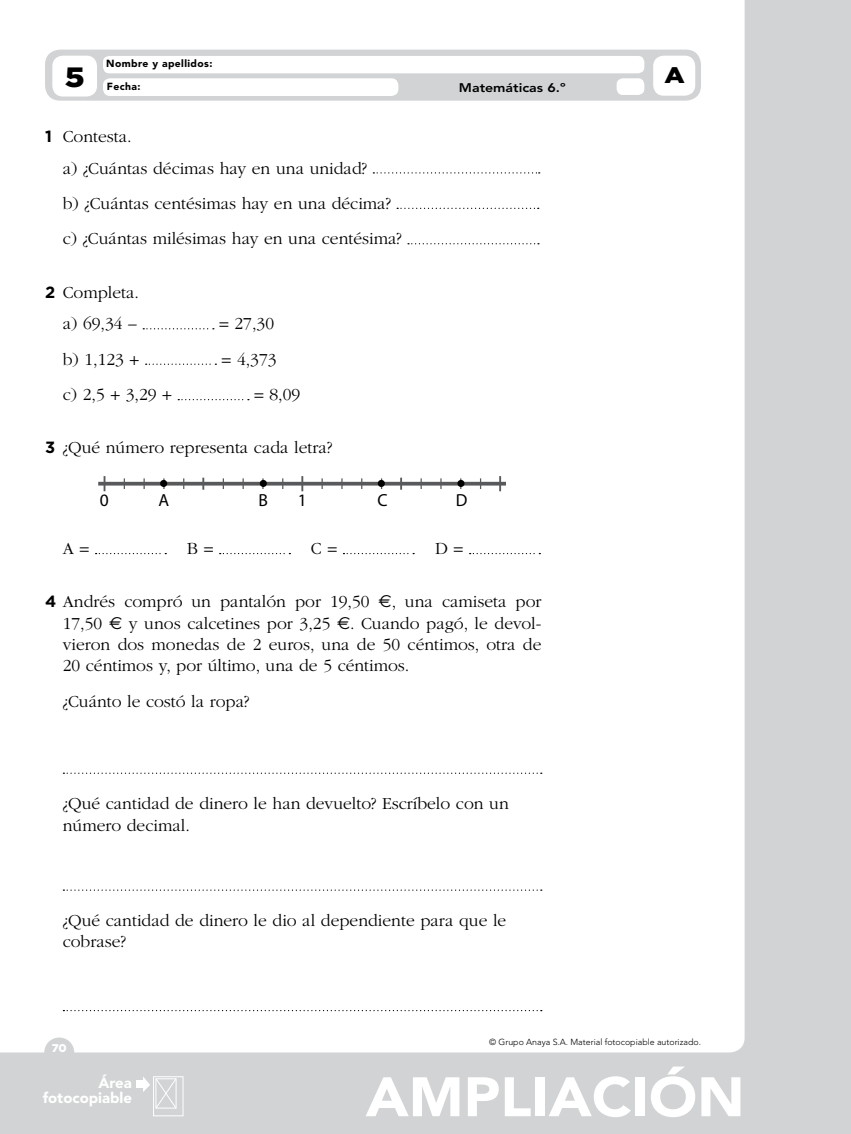
<style>
.page{position:relative;width:851px;height:1134px;background:#fff}
.page>*{position:absolute;margin:0;border:0;box-sizing:border-box;transform-origin:0 0}
.t1{font:900 55px "Avenir LT Std";color:#fff;scale:1.06 1}
.t2{font:900 27.88px "Gotham";color:#000;scale:1.13 1}
.t3{font:900 22.5px "Gotham";color:#000;scale:1.13 1}
.nuclLineaPuntille{font:300 17.5px/21.2px "ITC Garamond Std";color:#000}
.t4{font:17.5px "Trade Gothic LT Std";color:#000}
.nuclTextoPieAreaFoto{font:900 14.88px/14.9px "Avenir LT Std";color:#fff;text-align:right}
.t5{font:800 12.5px "Avenir LT Std";color:#000;scale:1.13 1}
.t6{font:900 11.25px "Gotham";color:#fff}
.t7{font:900 10.25px "Avenir LT Std";letter-spacing:.04em;color:#000}
.nuclCopyFotocoDerech{font:300 8.75px "Avenir LT Std";color:#000}
.s1{font-family:"Gotham";font-weight:700;font-size:16.25px}
</style>
<div class="page">
<div style="left:0;top:0;width:850px;height:1134px;background:#d1d3d4"></div>
<div style="left:0;top:0;width:744px;height:1052px;background:#fff"></div>
<div style="left:44px;top:1037px;width:30px;height:30px;background:#d1d3d4;border-radius:50%"></div>
<div style="left:153px;top:1076px;width:30px;height:40px;border:1px solid #fff"></div>
<svg style="left:143px;top:1076px;width:34px;height:33px"></svg>
<div style="left:136px;top:1081px;width:8px;height:7px;background:#fff"></div>
<div style="left:45px;top:50px;width:656px;height:51px;background:#d1d3d4;border-radius:15px"></div>
<div style="left:52px;top:56px;width:45px;height:41px;background:#fff;border-radius:11px"></div>
<div style="left:616px;top:78px;width:28px;height:17px;background:#fff;border-radius:6px"></div>
<div style="left:653px;top:56px;width:42px;height:40px;background:#fff;border-radius:11px"></div>
<div style="left:103px;top:78px;width:295px;height:18px;background:#fff;border-radius:7px"></div>
<div style="left:103px;top:56px;width:541px;height:17px;background:#fff;border-radius:6px"></div>
<svg style="left:373px;top:172px;width:166px;height:2px"></svg>
<svg style="left:397px;top:208px;width:141px;height:1px"></svg>
<svg style="left:408px;top:243px;width:131px;height:1px"></svg>
<svg style="left:143px;top:328px;width:71px;height:1px"></svg>
<svg style="left:146px;top:364px;width:70px;height:1px"></svg>
<svg style="left:178px;top:399px;width:71px;height:1px"></svg>
<svg style="left:98px;top:482px;width:408px;height:4px"></svg>
<svg style="left:202px;top:478px;width:2px;height:12px"></svg>
<svg style="left:242px;top:478px;width:2px;height:11px"></svg>
<svg style="left:301px;top:476px;width:2px;height:15px"></svg>
<svg style="left:499px;top:476px;width:2px;height:15px"></svg>
<svg style="left:143px;top:478px;width:2px;height:11px"></svg>
<svg style="left:400px;top:478px;width:2px;height:12px"></svg>
<svg style="left:420px;top:478px;width:2px;height:11px"></svg>
<svg style="left:321px;top:478px;width:2px;height:11px"></svg>
<svg style="left:104px;top:476px;width:1px;height:15px"></svg>
<div style="left:160px;top:480px;width:7px;height:7px;background:#000;border-radius:50%"></div>
<div style="left:260px;top:480px;width:7px;height:7px;background:#000;border-radius:50%"></div>
<div style="left:378px;top:480px;width:7px;height:7px;background:#000;border-radius:50%"></div>
<div style="left:457px;top:480px;width:7px;height:7px;background:#000;border-radius:50%"></div>
<svg style="left:96px;top:553px;width:70px;height:1px"></svg>
<svg style="left:220px;top:553px;width:70px;height:1px"></svg>
<svg style="left:343px;top:553px;width:71px;height:1px"></svg>
<svg style="left:469px;top:553px;width:71px;height:1px"></svg>
<svg style="left:63px;top:773px;width:478px;height:1px"></svg>
<svg style="left:63px;top:889px;width:478px;height:2px"></svg>
<svg style="left:63px;top:1010px;width:478px;height:1px"></svg>
<svg style="left:379px;top:595px;width:12px;height:12px"></svg>
<svg style="left:109px;top:617px;width:12px;height:12px"></svg>
<svg style="left:337px;top:617px;width:12px;height:12px"></svg>
<p class="t2" style="left:65px;top:58px;width:19px">5</p>
<p class="t7" style="left:106px;top:58px;width:108px">Nombre y apellidos:</p>
<p class="t7" style="left:107px;top:80px;width:35px">Fecha:</p>
<p class="t5" style="left:459px;top:80px;width:96px">Matemáticas 6.º</p>
<p class="nuclLineaPuntille" style="left:45px;top:126px;width:88px"><span class="s1">1</span> Contesta.</p>
<p class="nuclLineaPuntille" style="left:63px;top:158px;width:306px">a) ¿Cuántas décimas hay en una unidad?</p>
<p class="nuclLineaPuntille" style="left:63px;top:193px;width:329px">b) ¿Cuántas centésimas hay en una décima?</p>
<p class="nuclLineaPuntille" style="left:63px;top:228px;width:340px">c) ¿Cuántas milésimas hay en una centésima?</p>
<p class="nuclLineaPuntille" style="left:45px;top:282px;width:96px"><span class="s1">2</span> Completa.</p>
<p class="nuclLineaPuntille" style="left:63px;top:313px;width:76px">a) 69,34 –</p>
<p class="nuclLineaPuntille" style="left:219px;top:313px;width:56px">= 27,30</p>
<p class="nuclLineaPuntille" style="left:63px;top:349px;width:78px">b) 1,123 +</p>
<p class="nuclLineaPuntille" style="left:221px;top:349px;width:56px">= 4,373</p>
<p class="nuclLineaPuntille" style="left:63px;top:384px;width:111px">c) 2,5 + 3,29 +</p>
<p class="nuclLineaPuntille" style="left:254px;top:384px;width:48px">= 8,09</p>
<p class="nuclLineaPuntille" style="left:45px;top:437px;width:289px"><span class="s1">3</span> ¿Qué número representa cada letra?</p>
<p class="t4" style="left:100px;top:490px;width:10px">0</p>
<p class="t4" style="left:158px;top:490px;width:12px">A</p>
<p class="t4" style="left:258px;top:490px;width:11px">B</p>
<p class="t4" style="left:298px;top:490px;width:10px">1</p>
<p class="t4" style="left:377px;top:490px;width:12px">C</p>
<p class="t4" style="left:455px;top:490px;width:13px">D</p>
<p class="nuclLineaPuntille" style="left:63px;top:538px;width:28px">A =</p>
<p class="nuclLineaPuntille" style="left:187px;top:538px;width:28px">B =</p>
<p class="nuclLineaPuntille" style="left:311px;top:538px;width:28px">C =</p>
<p class="nuclLineaPuntille" style="left:435px;top:538px;width:30px">D =</p>
<p class="nuclLineaPuntille" style="left:45px;top:591px;width:326px"><span class="s1">4</span> Andrés compró un pantalón por 19,50</p>
<p class="nuclLineaPuntille" style="left:391px;top:591px;width:151px">, una camiseta por</p>
<p class="nuclLineaPuntille" style="left:63px;top:613px;width:41px">17,50</p>
<p class="nuclLineaPuntille" style="left:63px;top:613px;width:480px;text-align:justify;text-indent:66px">y unos calcetines por 3,25 . Cuando pagó, le devol&shy;vieron dos monedas de 2 euros, una de 50 céntimos, otra de 20 céntimos y, por último, una de 5 céntimos.</p>
<p class="nuclLineaPuntille" style="left:63px;top:691px;width:188px">¿Cuánto le costó la ropa?</p>
<p class="nuclLineaPuntille" style="left:63px;top:793px;width:447px">¿Qué cantidad de dinero le han devuelto? Escríbelo con un número decimal.</p>
<p class="nuclLineaPuntille" style="left:63px;top:910px;width:445px">¿Qué cantidad de dinero le dio al dependiente para que le cobrase?</p>
<p class="t3" style="left:664px;top:60px;width:19px">A</p>
<p class="t6" style="left:52px;top:1040px;width:16px">70</p>
<p class="nuclCopyFotocoDerech" style="left:489px;top:1037px;width:213px">© Grupo Anaya S.A. Material fotocopiable autorizado.</p>
<p class="nuclTextoPieAreaFoto" style="left:43px;top:1075px;width:91px">Área fotocopiable</p>
<p class="t1" style="left:365px;top:1064px;width:359px">AMPLIACIÓN</p>
</div>
